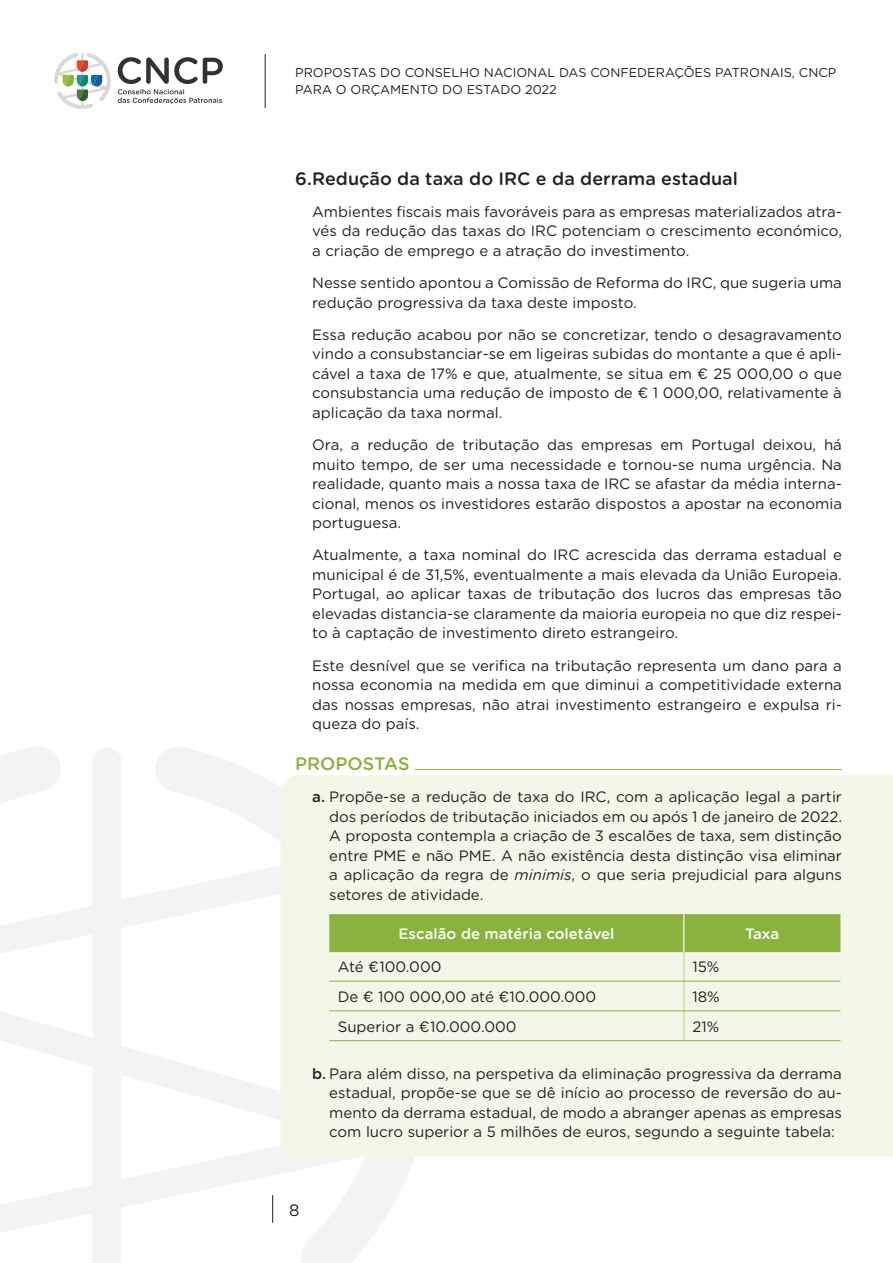
<style>
.page{position:relative;width:893px;height:1263px;background:#fff}
.page>*{position:absolute;margin:0;border:0;box-sizing:border-box;transform-origin:0 0}
.t1{font:500 18px "Gotham Rounded";color:#231f20}
.t2{font:500 18px "Gotham Rounded";color:#8bb23e}
.t3{font:16.5px "Gotham Rounded";color:#231f20}
.t4{font:15px/19.5px "Gotham Rounded";color:#231f20;text-align:justify}
.t5{font:500 15px "Gotham Rounded";color:#fff}
.t6{font:12.75px/16.2px "Gotham Rounded";color:#231f20}
.s1{font-weight:500}
.s2{font-style:italic}
</style>
<div class="page">
<hr style="left:265px;top:54px;width:1px;height:54px;background:#231f20">
<svg style="left:54px;top:53px;width:57px;height:56px"></svg>
<svg style="left:118px;top:57px;width:105px;height:47px"></svg>
<svg style="left:0;top:747px;width:414px;height:516px"></svg>
<div style="left:281px;top:775px;width:612px;height:382px;background:#f2f7e8"></div>
<hr style="left:415px;top:769px;width:427px;height:1px;background:#8bb23e">
<svg style="left:329px;top:914px;width:511px;height:67px;background:#b7cf86"></svg>
<hr style="left:683px;top:981px;width:1px;height:30px;background:#c1d396">
<svg style="left:683px;top:1012px;width:1px;height:28px"></svg>
<hr style="left:329px;top:981px;width:355px;height:1px;background:#8bb23e">
<hr style="left:684px;top:981px;width:156px;height:1px;background:#8bb23e">
<hr style="left:329px;top:1011px;width:355px;height:1px;background:#8bb23e">
<hr style="left:684px;top:1011px;width:156px;height:1px;background:#8bb23e">
<hr style="left:329px;top:1040px;width:355px;height:1px;background:#8bb23e">
<hr style="left:684px;top:1040px;width:156px;height:1px;background:#8bb23e">
<p class="t6" style="left:295px;top:64px;width:543px">PROPOSTAS DO CONSELHO NACIONAL DAS CONFEDERAÇÕES PATRONAIS, CNCP<br>PARA O ORÇAMENTO DO ESTADO 2022</p>
<p class="t1" style="left:295px;top:165px;width:444px">6.Redução da taxa do IRC e da derrama estadual</p>
<p class="t4" style="left:312px;top:201px;width:531px">Ambientes fiscais mais favoráveis para as empresas materializados atra&shy;vés da redução das taxas do IRC potenciam o crescimento económico, a criação de emprego e a atração do investimento.</p>
<p class="t4" style="left:312px;top:272px;width:531px">Nesse sentido apontou a Comissão de Reforma do IRC, que sugeria uma redução progressiva da taxa deste imposto.</p>
<p class="t4" style="left:312px;top:324px;width:531px">Essa redução acabou por não se concretizar, tendo o desagravamento vindo a consubstanciar-se em ligeiras subidas do montante a que é apli&shy;cável a taxa de 17% e que, atualmente, se situa em € 25 000,00 o que consubstancia uma redução de imposto de € 1 000,00, relativamente à aplicação da taxa normal.</p>
<p class="t4" style="left:312px;top:434px;width:531px">Ora, a redução de tributação das empresas em Portugal deixou, há muito tempo, de ser uma necessidade e tornou-se numa urgência. Na realidade, quanto mais a nossa taxa de IRC se afastar da média interna&shy;cional, menos os investidores estarão dispostos a apostar na economia portuguesa.</p>
<p class="t4" style="left:312px;top:545px;width:531px">Atualmente, a taxa nominal do IRC acrescida das derrama estadual e municipal é de 31,5%, eventualmente a mais elevada da União Europeia.<br>Portugal, ao aplicar taxas de tributação dos lucros das empresas tão elevadas distancia-se claramente da maioria europeia no que diz respei&shy;to à captação de investimento direto estrangeiro.</p>
<p class="t4" style="left:312px;top:655px;width:531px">Este desnível que se verifica na tributação representa um dano para a nossa economia na medida em que diminui a competitividade externa das nossas empresas, não atrai investimento estrangeiro e expulsa ri&shy;queza do país.</p>
<p class="t2" style="left:295px;top:751px;width:116px">PROPOSTAS</p>
<p class="t4" style="left:329px;top:786px;width:514px;text-indent:-17px"><span class="s1">a.</span> Propõe-se a redução de taxa do IRC, com a aplicação legal a partir dos períodos de tributação iniciados em ou após 1 de janeiro de 2022.<br>A proposta contempla a criação de 3 escalões de taxa, sem distinção entre PME e não PME. A não existência desta distinção visa eliminar a aplicação da regra de <span class="s2">minimis</span>, o que seria prejudicial para alguns setores de atividade.</p>
<p class="t5" style="left:399px;top:923px;width:217px">Escalão de matéria coletável</p>
<p class="t5" style="left:745px;top:923px;width:35px">Taxa</p>
<p class="t4" style="left:338px;top:956px;width:105px">Até €100.000</p>
<p class="t4" style="left:692px;top:956px;width:29px">15%</p>
<p class="t4" style="left:338px;top:986px;width:260px">De € 100 000,00 até €10.000.000</p>
<p class="t4" style="left:692px;top:986px;width:29px">18%</p>
<p class="t4" style="left:338px;top:1016px;width:180px">Superior a €10.000.000</p>
<p class="t4" style="left:692px;top:1016px;width:28px">21%</p>
<p class="t4" style="left:329px;top:1063px;width:514px;text-indent:-17px"><span class="s1">b.</span> Para além disso, na perspetiva da eliminação progressiva da derrama estadual, propõe-se que se dê início ao processo de reversão do au&shy;mento da derrama estadual, de modo a abranger apenas as empresas com lucro superior a 5 milhões de euros, segundo a seguinte tabela:</p>
<p class="t3" style="left:289px;top:1199px;width:12px">8</p>
</div>
